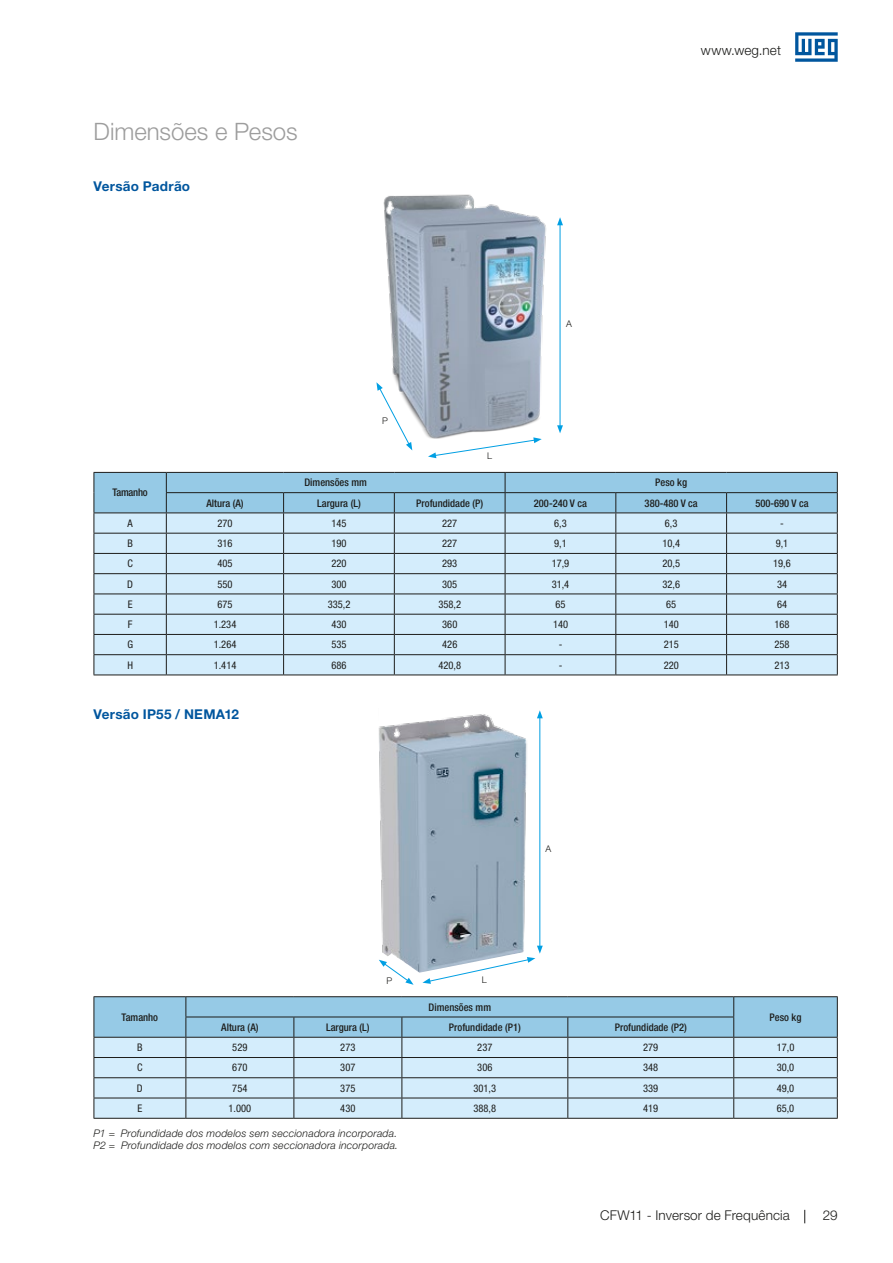
<style>
.page{position:relative;width:893px;height:1263px;background:#fff}
.page>*{position:absolute;margin:0;border:0;box-sizing:border-box;transform-origin:0 0}
.t1{font:300 24px "Helvetica Neue LT Pro";letter-spacing:-.005em;color:#9d9d9d}
.t2{font:300 13.5px "Helvetica Neue LT Pro";letter-spacing:.01em;color:#1d1d1b}
.t3{font:700 13.5px "Helvetica Neue LT Pro";letter-spacing:.015em;color:#00569e}
.t4{font:condensed 10.5px "Helvetica Neue LT Pro";color:#1d1d1b}
.t5{font:500 condensed 10.5px "Helvetica Neue LT Pro";color:#1d1d1b}
.t6{font:italic 300 10.5px/12.8px "Helvetica Neue LT Pro";letter-spacing:.02em;color:#1d1d1b}
.t7{font:500 condensed 10.5px "Helvetica Neue LT Pro";letter-spacing:-.02em;color:#1d1d1b}
.t8{font:300 9.15px "Helvetica Neue LT Pro";color:#1d1d1b}
</style>
<div class="page">
<svg style="left:795px;top:32px;width:43px;height:30px"></svg>
<svg style="left:804px;top:1210px;width:1px;height:13px"></svg>
<svg style="left:94px;top:472px;width:744px;height:202px;background:#bddaea"></svg>
<hr style="left:94px;top:674px;width:72px;height:1px;background:#1d1d1b">
<hr style="left:166px;top:674px;width:118px;height:1px;background:#1d1d1b">
<hr style="left:284px;top:674px;width:110px;height:1px;background:#1d1d1b">
<hr style="left:394px;top:674px;width:111px;height:1px;background:#1d1d1b">
<hr style="left:505px;top:674px;width:111px;height:1px;background:#1d1d1b">
<hr style="left:616px;top:674px;width:111px;height:1px;background:#1d1d1b">
<hr style="left:727px;top:674px;width:111px;height:1px;background:#1d1d1b">
<hr style="left:94px;top:996px;width:92px;height:1px;background:#1d1d1b">
<hr style="left:186px;top:996px;width:108px;height:1px;background:#1d1d1b">
<hr style="left:294px;top:996px;width:108px;height:1px;background:#1d1d1b">
<hr style="left:402px;top:996px;width:166px;height:1px;background:#1d1d1b">
<hr style="left:568px;top:996px;width:166px;height:1px;background:#1d1d1b">
<hr style="left:734px;top:996px;width:104px;height:1px;background:#1d1d1b">
<svg style="left:94px;top:997px;width:744px;height:121px;background:#b7d7e9"></svg>
<hr style="left:94px;top:1118px;width:92px;height:1px;background:#1d1d1b">
<hr style="left:186px;top:1118px;width:108px;height:1px;background:#1d1d1b">
<hr style="left:294px;top:1118px;width:108px;height:1px;background:#1d1d1b">
<hr style="left:402px;top:1118px;width:166px;height:1px;background:#1d1d1b">
<hr style="left:568px;top:1118px;width:166px;height:1px;background:#1d1d1b">
<hr style="left:734px;top:1118px;width:104px;height:1px;background:#1d1d1b">
<img style="left:383px;top:194px;width:180px;height:257px">
<hr style="left:560px;top:223px;width:1px;height:204px;background:#009fe3">
<svg style="left:557px;top:425px;width:6px;height:8px"></svg>
<svg style="left:557px;top:217px;width:6px;height:8px"></svg>
<svg style="left:428px;top:437px;width:114px;height:21px"></svg>
<svg style="left:376px;top:382px;width:36px;height:68px"></svg>
<hr style="left:540px;top:716px;width:1px;height:232px;background:#009fe3">
<svg style="left:537px;top:710px;width:6px;height:8px"></svg>
<svg style="left:422px;top:946px;width:121px;height:38px"></svg>
<svg style="left:396px;top:973px;width:18px;height:12px"></svg>
<img style="left:378px;top:714px;width:149px;height:259px">
<h1 class="t1" style="left:94px;top:117px;width:206px">Dimensões e Pesos</h1>
<p class="t3" style="left:94px;top:178px;width:98px">Versão Padrão</p>
<p class="t2" style="left:701px;top:42px;width:82px">www.weg.net</p>
<p class="t7" style="left:112px;top:486px;width:37px">Tamanho</p>
<p class="t8" style="left:382px;top:415px;width:7px">P</p>
<p class="t8" style="left:487px;top:451px;width:6px">L</p>
<p class="t8" style="left:566px;top:319px;width:7px">A</p>
<p class="t5" style="left:304px;top:476px;width:64px">Dimensões mm</p>
<p class="t5" style="left:655px;top:476px;width:33px">Peso kg</p>
<p class="t5" style="left:206px;top:497px;width:39px">Altura (A)</p>
<p class="t5" style="left:317px;top:497px;width:45px">Largura (L)</p>
<p class="t5" style="left:416px;top:497px;width:68px">Profundidade (P)</p>
<p class="t5" style="left:534px;top:497px;width:55px">200-240 V ca</p>
<p class="t5" style="left:645px;top:497px;width:55px">380-480 V ca</p>
<p class="t5" style="left:755px;top:497px;width:55px">500-690 V ca</p>
<p class="t4" style="left:128px;top:517px;width:7px">A</p>
<p class="t4" style="left:217px;top:517px;width:17px">270</p>
<p class="t4" style="left:331px;top:517px;width:17px">145</p>
<p class="t4" style="left:442px;top:517px;width:17px">227</p>
<p class="t4" style="left:554px;top:517px;width:14px">6,3</p>
<p class="t4" style="left:665px;top:517px;width:14px">6,3</p>
<p class="t4" style="left:780px;top:517px;width:5px">-</p>
<p class="t4" style="left:127px;top:537px;width:7px">B</p>
<p class="t4" style="left:217px;top:537px;width:17px">316</p>
<p class="t4" style="left:331px;top:537px;width:17px">190</p>
<p class="t4" style="left:442px;top:537px;width:17px">227</p>
<p class="t4" style="left:554px;top:537px;width:14px">9,1</p>
<p class="t4" style="left:662px;top:537px;width:19px">10,4</p>
<p class="t4" style="left:776px;top:537px;width:14px">9,1</p>
<p class="t4" style="left:127px;top:557px;width:7px">C</p>
<p class="t4" style="left:217px;top:557px;width:17px">405</p>
<p class="t4" style="left:331px;top:557px;width:17px">220</p>
<p class="t4" style="left:442px;top:557px;width:17px">293</p>
<p class="t4" style="left:552px;top:557px;width:19px">17,9</p>
<p class="t4" style="left:662px;top:557px;width:19px">20,5</p>
<p class="t4" style="left:773px;top:557px;width:19px">19,6</p>
<p class="t4" style="left:127px;top:578px;width:7px">D</p>
<p class="t4" style="left:217px;top:578px;width:17px">550</p>
<p class="t4" style="left:331px;top:578px;width:17px">300</p>
<p class="t4" style="left:442px;top:578px;width:17px">305</p>
<p class="t4" style="left:552px;top:578px;width:19px">31,4</p>
<p class="t4" style="left:662px;top:578px;width:19px">32,6</p>
<p class="t4" style="left:777px;top:578px;width:12px">34</p>
<p class="t4" style="left:128px;top:598px;width:6px">E</p>
<p class="t4" style="left:217px;top:598px;width:17px">675</p>
<p class="t4" style="left:328px;top:598px;width:24px">335,2</p>
<p class="t4" style="left:438px;top:598px;width:24px">358,2</p>
<p class="t4" style="left:555px;top:598px;width:12px">65</p>
<p class="t4" style="left:666px;top:598px;width:12px">65</p>
<p class="t4" style="left:777px;top:598px;width:12px">64</p>
<p class="t4" style="left:128px;top:618px;width:6px">F</p>
<p class="t4" style="left:214px;top:618px;width:24px">1.234</p>
<p class="t4" style="left:331px;top:618px;width:17px">430</p>
<p class="t4" style="left:442px;top:618px;width:17px">360</p>
<p class="t4" style="left:553px;top:618px;width:17px">140</p>
<p class="t4" style="left:664px;top:618px;width:17px">140</p>
<p class="t4" style="left:774px;top:618px;width:17px">168</p>
<p class="t4" style="left:127px;top:638px;width:7px">G</p>
<p class="t4" style="left:214px;top:638px;width:24px">1.264</p>
<p class="t4" style="left:331px;top:638px;width:17px">535</p>
<p class="t4" style="left:442px;top:638px;width:17px">426</p>
<p class="t4" style="left:559px;top:638px;width:5px">-</p>
<p class="t4" style="left:664px;top:638px;width:17px">215</p>
<p class="t4" style="left:774px;top:638px;width:17px">258</p>
<p class="t4" style="left:127px;top:659px;width:7px">H</p>
<p class="t4" style="left:214px;top:659px;width:24px">1.414</p>
<p class="t4" style="left:332px;top:659px;width:17px">686</p>
<p class="t4" style="left:438px;top:659px;width:24px">420,8</p>
<p class="t4" style="left:559px;top:659px;width:5px">-</p>
<p class="t4" style="left:664px;top:659px;width:17px">220</p>
<p class="t4" style="left:774px;top:659px;width:17px">213</p>
<p class="t3" style="left:94px;top:705px;width:147px">Versão IP55 / NEMA12</p>
<p class="t5" style="left:122px;top:1011px;width:38px">Tamanho</p>
<p class="t8" style="left:386px;top:975px;width:7px">P</p>
<p class="t8" style="left:482px;top:974px;width:6px">L</p>
<p class="t5" style="left:429px;top:1001px;width:64px">Dimensões mm</p>
<p class="t8" style="left:545px;top:843px;width:7px">A</p>
<p class="t5" style="left:221px;top:1021px;width:39px">Altura (A)</p>
<p class="t5" style="left:326px;top:1021px;width:45px">Largura (L)</p>
<p class="t5" style="left:449px;top:1021px;width:73px">Profundidade (P1)</p>
<p class="t5" style="left:615px;top:1021px;width:73px">Profundidade (P2)</p>
<p class="t5" style="left:770px;top:1011px;width:33px">Peso kg</p>
<p class="t4" style="left:137px;top:1041px;width:7px">B</p>
<p class="t4" style="left:232px;top:1041px;width:17px">529</p>
<p class="t4" style="left:340px;top:1041px;width:17px">273</p>
<p class="t4" style="left:477px;top:1041px;width:17px">237</p>
<p class="t4" style="left:643px;top:1041px;width:17px">279</p>
<p class="t4" style="left:777px;top:1041px;width:19px">17,0</p>
<p class="t4" style="left:137px;top:1061px;width:7px">C</p>
<p class="t4" style="left:232px;top:1061px;width:17px">670</p>
<p class="t4" style="left:340px;top:1061px;width:17px">307</p>
<p class="t4" style="left:477px;top:1061px;width:17px">306</p>
<p class="t4" style="left:643px;top:1061px;width:17px">348</p>
<p class="t4" style="left:777px;top:1061px;width:19px">30,0</p>
<p class="t4" style="left:137px;top:1082px;width:7px">D</p>
<p class="t4" style="left:232px;top:1082px;width:17px">754</p>
<p class="t4" style="left:340px;top:1082px;width:17px">375</p>
<p class="t4" style="left:473px;top:1082px;width:24px">301,3</p>
<p class="t4" style="left:643px;top:1082px;width:17px">339</p>
<p class="t4" style="left:777px;top:1082px;width:19px">49,0</p>
<p class="t4" style="left:137px;top:1102px;width:6px">E</p>
<p class="t4" style="left:229px;top:1102px;width:24px">1.000</p>
<p class="t4" style="left:340px;top:1102px;width:17px">430</p>
<p class="t4" style="left:473px;top:1102px;width:24px">388,8</p>
<p class="t4" style="left:643px;top:1102px;width:17px">419</p>
<p class="t4" style="left:777px;top:1102px;width:19px">65,0</p>
<p class="t6" style="left:94px;top:1126px;width:306px">P1 = Profundidade dos modelos sem seccionadora incorporada.<br>P2 = Profundidade dos modelos com seccionadora incorporada.</p>
<p class="t2" style="left:600px;top:1207px;width:191px">CFW11 - Inversor de Frequência</p>
<p class="t2" style="left:823px;top:1207px;width:16px">29</p>
</div>
